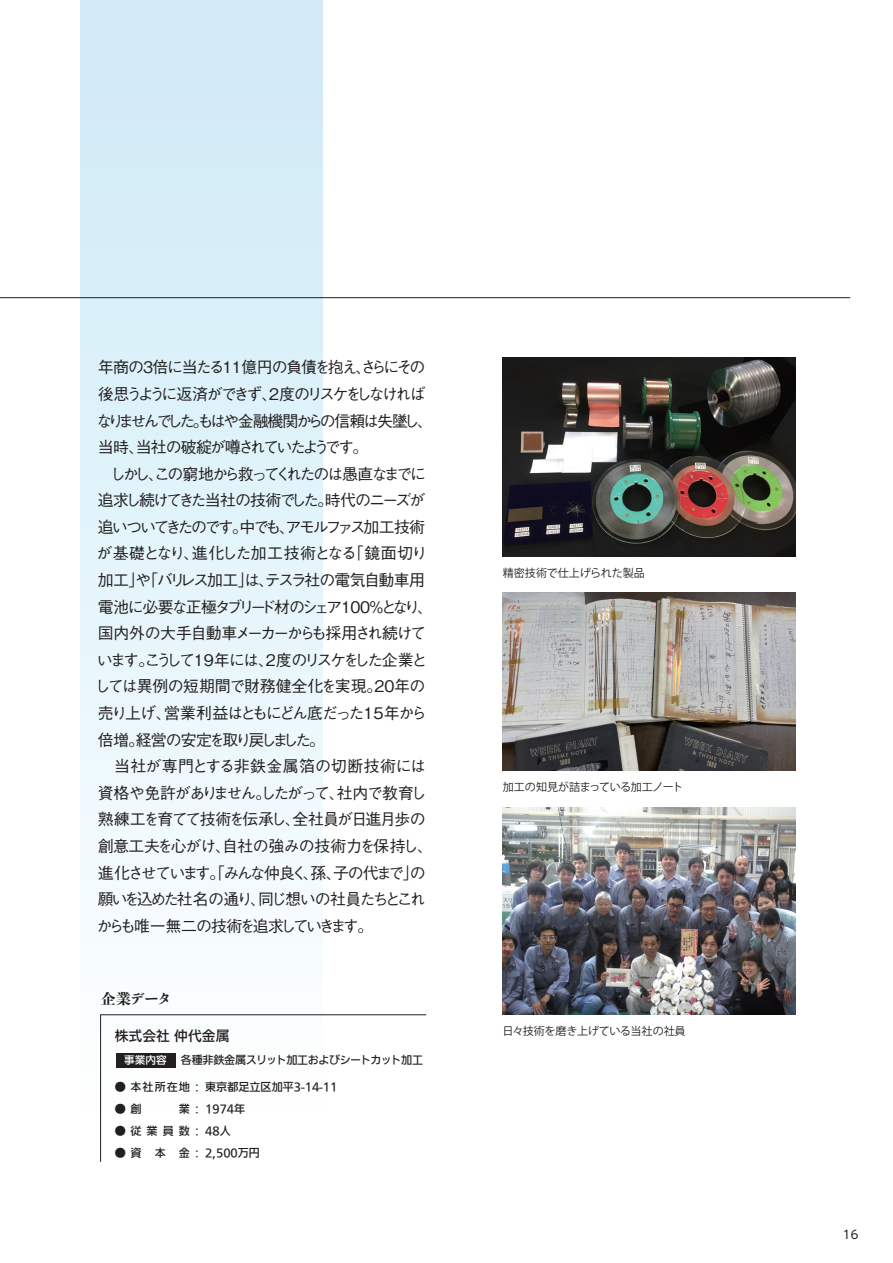
<style>
.page{position:relative;width:893px;height:1263px;background:#fff}
.page>*{position:absolute;margin:0;border:0;box-sizing:border-box;transform-origin:0 0}
.t1{font:500 15.9px/26.5px "Gothic BBB Pro";letter-spacing:-.12em;color:#231f20}
.t2{font:800 14.25px "Toppan Bunkyu Midashi Mincho Std N";letter-spacing:-.055em;color:#231f20;scale:1.04 1}
.t3{font:500 13.8px "Iwa UD Go Hon Pro";color:#231f20}
.t4{font:11.7px "UD Shin Go Pro";color:#231f20}
.t5{font:500 11.1px/22.2px "Iwa UD Go Hon Pro";color:#231f20}
.t6{font:500 11.1px "Iwa UD Go Hon Pro";letter-spacing:-.05em;color:#231f20}
.t7{font:11.1px "Koz Go Pr 6 N";letter-spacing:-.04em;color:#231f20}
.t8{font:11.1px "Koz Go Pr 6 N";letter-spacing:-.02em;color:#231f20}
.t9{font:11.1px "Koz Go Pr 6 N";color:#231f20}
.s1{font-size:10.65px;color:#fff}
</style>
<div class="page">
<div style="left:81px;top:0;width:241px;height:1263px;background:linear-gradient(to bottom,#ceeaf6,#fff)"></div>
<hr style="left:0;top:297px;width:850px;height:1px;background:#231f20">
<svg style="left:100px;top:1014px;width:327px;height:148px"></svg>
<div style="left:116px;top:1053px;width:59px;height:14px;background:#231f20"></div>
<img style="left:503px;top:358px;width:292px;height:198px">
<img style="left:503px;top:593px;width:292px;height:178px">
<img style="left:503px;top:807px;width:292px;height:208px">
<p class="t1" style="left:94px;top:352px;width:340px">年商の3倍に当たる11億円の負債を抱え、さらにその後思うように返済ができず、２度のリスケをしなければなりませんでした。もはや金融機関からの信頼は失墜し、当時、当社の破綻が噂されていたようです。<br>　しかし、この窮地から救ってくれたのは愚直なまでに追求し続けてきた当社の技術でした。時代のニーズが追いついてきたのです。中でも、アモルファス加工技術が基礎となり、進化した加工技術となる「鏡面切り加工」や「バリレス加工」は、テスラ社の電気自動車用電池に必要な正極タブリード材のシェア100％となり、国内外の大手自動車メーカーからも採用され続けています。こうして19年には、2度のリスケをした企業としては異例の短期間で財務健全化を実現。20年の売り上げ、営業利益はともにどん底だった15年から倍増。経営の安定を取り戻しました。<br>　当社が専門とする非鉄金属箔の切断技術には資格や免許がありません。したがって、社内で教育し熟練工を育てて技術を伝承し、全社員が日進月歩の創意工夫を心がけ、自社の強みの技術力を保持し、進化させています。「みんな仲良く、孫、子の代まで」の願いを込めた社名の通り、同じ想いの社員たちとこれからも唯一無二の技術を追求していきます。</p>
<p class="t2" style="left:101px;top:988px;width:70px">企業データ</p>
<p class="t3" style="left:115px;top:1026px;width:116px">株式会社 仲代金属</p>
<p class="t6" style="left:124px;top:1052px;width:300px"><span class="s1">事業内容　</span>各種非鉄金属スリット加工およびシートカット加工</p>
<p class="t5" style="left:179px;top:1075px;width:160px;text-indent:-64px">● 本社所在地：東京都足立区加平3-14-11業： 1974年</p>
<p class="t5" style="left:115px;top:1120px;width:117px">●従業員数： 48人</p>
<p class="t5" style="left:115px;top:1142px;width:147px">● 資 本 金： 2,500万円</p>
<p class="t5" style="left:115px;top:1097px;width:28px">● 創</p>
<p class="t9" style="left:503px;top:566px;width:144px">精密技術で仕上げられた製品</p>
<p class="t7" style="left:503px;top:781px;width:182px">加工の知見が詰まっている加工ノート</p>
<p class="t8" style="left:502px;top:1025px;width:185px">日々技術を磨き上げている当社の社員</p>
<p class="t4" style="left:843px;top:1225px;width:17px">16</p>
</div>
